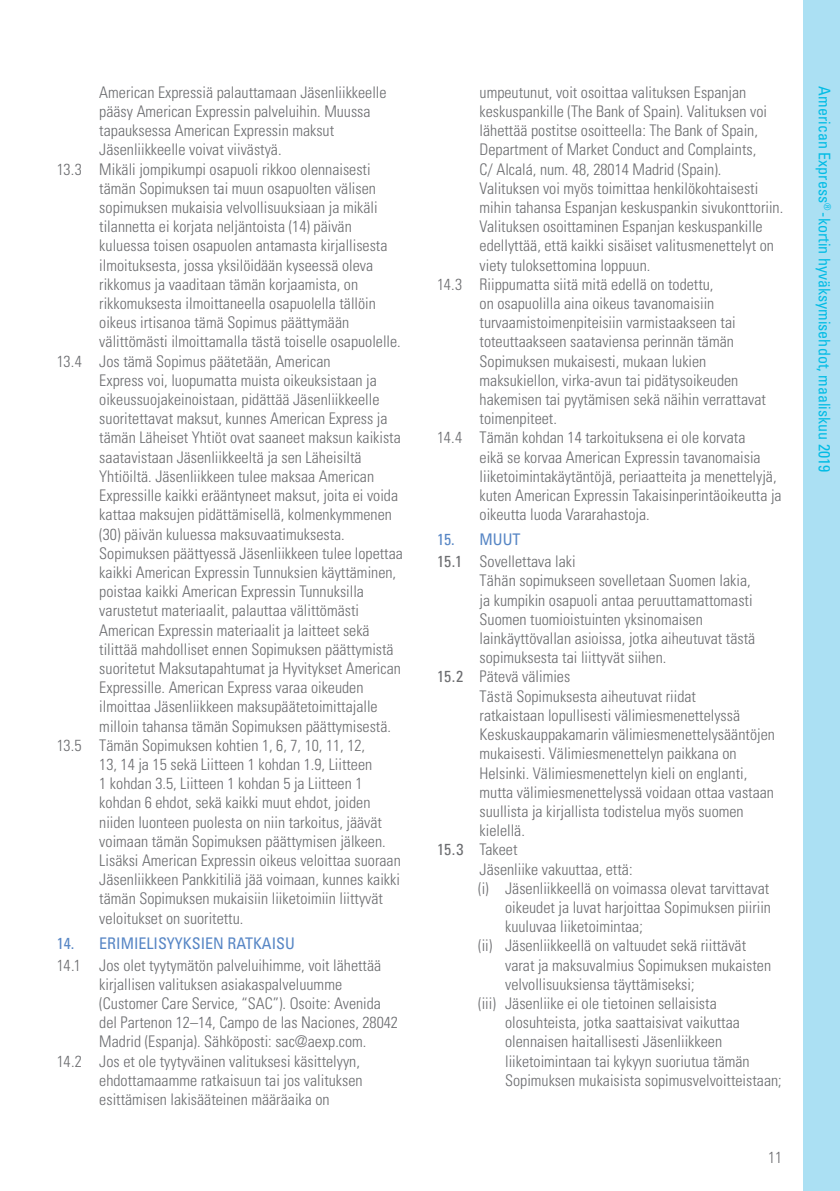
<style>
.page{position:relative;width:840px;height:1191px;background:#fff}
.page>*{position:absolute;margin:0;border:0;box-sizing:border-box;transform-origin:0 0}
.Body_copy_a{font:300 condensed 16px/19.2px "Univers";color:#6c6d70}
.Body_Copy_ABC{font:300 condensed 16px/19.2px "Univers";color:#6c6d70}
.t1{font:condensed 16px "Univers";color:#02bce5}
.t2{font:condensed 16px "Univers";color:#5786c5}
.Body_Copy_Indent{font:300 condensed 16px "Univers";color:#6c6d70}
.s1{font-weight:400}
</style>
<div class="page">
<div style="left:803px;top:0;width:36px;height:1191px;background:#abe0f3"></div>
<p class="Body_copy_a" style="left:99px;top:82px;width:288px">American Expressiä palauttamaan Jäsenliikkeelle pääsy American Expressin palveluihin. Muussa tapauksessa American Expressin maksut Jäsenliikkeelle voivat viivästyä.</p>
<p class="Body_copy_a" style="left:99px;top:159px;width:303px;text-indent:-43px">13.3 Mikäli jompikumpi osapuoli rikkoo olennaisesti tämän Sopimuksen tai muun osapuolten välisen sopimuksen mukaisia velvollisuuksiaan ja mikäli tilannetta ei korjata neljäntoista (14) päivän kuluessa toisen osapuolen antamasta kirjallisesta ilmoituksesta, jossa yksilöidään kyseessä oleva rikkomus ja vaaditaan tämän korjaamista, on rikkomuksesta ilmoittaneella osapuolella tällöin oikeus irtisanoa tämä Sopimus päättymään välittömästi ilmoittamalla tästä toiselle osapuolelle.</p>
<p class="Body_copy_a" style="left:99px;top:351px;width:305px;text-indent:-43px">13.4 Jos tämä Sopimus päätetään, American<br>Express voi, luopumatta muista oikeuksistaan ja oikeussuojakeinoistaan, pidättää Jäsenliikkeelle suoritettavat maksut, kunnes American Express ja tämän Läheiset Yhtiöt ovat saaneet maksun kaikista saatavistaan Jäsenliikkeeltä ja sen Läheisiltä Yhtiöiltä. Jäsenliikkeen tulee maksaa American Expressille kaikki erääntyneet maksut, joita ei voida kattaa maksujen pidättämisellä, kolmenkymmenen (30) päivän kuluessa maksuvaatimuksesta.<br>Sopimuksen päättyessä Jäsenliikkeen tulee lopettaa kaikki American Expressin Tunnuksien käyttäminen, poistaa kaikki American Expressin Tunnuksilla varustetut materiaalit, palauttaa välittömästi American Expressin materiaalit ja laitteet sekä tilittää mahdolliset ennen Sopimuksen päättymistä suoritetut Maksutapahtumat ja Hyvitykset American Expressille. American Express varaa oikeuden ilmoittaa Jäsenliikkeen maksupäätetoimittajalle milloin tahansa tämän Sopimuksen päättymisestä.</p>
<p class="Body_copy_a" style="left:99px;top:735px;width:303px;text-indent:-43px">13.5 Tämän Sopimuksen kohtien 1, 6, 7, 10, 11, 12,<br>13, 14 ja 15 sekä Liitteen 1 kohdan 1.9, Liitteen<br>1 kohdan 3.5, Liitteen 1 kohdan 5 ja Liitteen 1 kohdan 6 ehdot, sekä kaikki muut ehdot, joiden niiden luonteen puolesta on niin tarkoitus, jäävät voimaan tämän Sopimuksen päättymisen jälkeen.<br>Lisäksi American Expressin oikeus veloittaa suoraan Jäsenliikkeen Pankkitiliä jää voimaan, kunnes kaikki tämän Sopimuksen mukaisiin liiketoimiin liittyvät veloitukset on suoritettu.</p>
<p class="t2" style="left:57px;top:932px;width:239px">14. ERIMIELISYYKSIEN RATKAISU</p>
<p class="Body_copy_a" style="left:99px;top:955px;width:300px;text-indent:-43px">14.1 Jos olet tyytymätön palveluihimme, voit lähettää kirjallisen valituksen asiakaspalveluumme (Customer Care Service, “SAC”). Osoite: Avenida del Partenon 12–14, Campo de las Naciones, 28042<br>Madrid (Espanja). Sähköposti: sac@aexp.com.</p>
<p class="Body_copy_a" style="left:99px;top:1051px;width:264px;text-indent:-43px">14.2 Jos et ole tyytyväinen valituksesi käsittelyyn, ehdottamaamme ratkaisuun tai jos valituksen esittämisen lakisääteinen määräaika on</p>
<p class="Body_copy_a" style="left:479px;top:82px;width:305px">umpeutunut, voit osoittaa valituksen Espanjan keskuspankille (The Bank of Spain). Valituksen voi lähettää postitse osoitteella: The Bank of Spain, Department of Market Conduct and Complaints,<br>C/ Alcalá, num. 48, 28014 Madrid (Spain).<br>Valituksen voi myös toimittaa henkilökohtaisesti mihin tahansa Espanjan keskuspankin sivukonttoriin.<br>Valituksen osoittaminen Espanjan keskuspankille edellyttää, että kaikki sisäiset valitusmenettelyt on viety tuloksettomina loppuun.</p>
<p class="Body_copy_a" style="left:479px;top:274px;width:288px;text-indent:-43px">14.3 Riippumatta siitä mitä edellä on todettu,<br>on osapuolilla aina oikeus tavanomaisiin turvaamistoimenpiteisiin varmistaakseen tai toteuttaakseen saataviensa perinnän tämän Sopimuksen mukaisesti, mukaan lukien maksukiellon, virka-avun tai pidätysoikeuden hakemisen tai pyytämisen sekä näihin verrattavat toimenpiteet.</p>
<p class="Body_copy_a" style="left:479px;top:428px;width:303px;text-indent:-43px">14.4 Tämän kohdan 14 tarkoituksena ei ole korvata<br>eikä se korvaa American Expressin tavanomaisia liiketoimintakäytäntöjä, periaatteita ja menettelyjä, kuten American Expressin Takaisinperintäoikeutta ja oikeutta luoda Vararahastoja.</p>
<p class="t2" style="left:437px;top:529px;width:85px">15. MUUT</p>
<p class="Body_copy_a" style="left:437px;top:552px;width:140px"><span class="s1">15.1</span> Sovellettava laki</p>
<p class="Body_copy_a" style="left:479px;top:571px;width:277px">Tähän sopimukseen sovelletaan Suomen lakia, ja kumpikin osapuoli antaa peruuttamattomasti Suomen tuomioistuinten yksinomaisen lainkäyttövallan asioissa, jotka aiheutuvat tästä sopimuksesta tai liittyvät siihen.</p>
<p class="Body_copy_a" style="left:437px;top:667px;width:135px"><span class="s1">15.2</span> Pätevä välimies</p>
<p class="Body_copy_a" style="left:479px;top:686px;width:296px">Tästä Sopimuksesta aiheutuvat riidat<br>ratkaistaan lopullisesti välimiesmenettelyssä Keskuskauppakamarin välimiesmenettelysääntöjen mukaisesti. Välimiesmenettelyn paikkana on Helsinki. Välimiesmenettelyn kieli on englanti, mutta välimiesmenettelyssä voidaan ottaa vastaan suullista ja kirjallista todistelua myös suomen kielellä.</p>
<p class="Body_copy_a" style="left:437px;top:840px;width:82px"><span class="s1">15.3</span> Takeet</p>
<p class="Body_Copy_Indent" style="left:479px;top:859px;width:154px">Jäsenliike vakuuttaa, että:</p>
<p class="Body_Copy_ABC" style="left:505px;top:878px;width:267px;text-align:justify;text-indent:-27px">(i) Jäsenliikkeellä on voimassa olevat tarvittavat oikeudet ja luvat harjoittaa Sopimuksen piiriin kuuluvaa liiketoimintaa;</p>
<p class="Body_Copy_ABC" style="left:505px;top:936px;width:267px;text-indent:-27px">(ii) Jäsenliikkeellä on valtuudet sekä riittävät varat ja maksuvalmius Sopimuksen mukaisten velvollisuuksiensa täyttämiseksi;</p>
<p class="Body_Copy_ABC" style="left:505px;top:993px;width:278px;text-indent:-27px">(iii) Jäsenliike ei ole tietoinen sellaisista olosuhteista, jotka saattaisivat vaikuttaa olennaisen haitallisesti Jäsenliikkeen liiketoimintaan tai kykyyn suoriutua tämän Sopimuksen mukaisista sopimusvelvoitteistaan;</p>
<p class="Body_copy_a" style="left:767px;top:1147px;width:16px">11</p>
<p class="t1" style="left:834px;top:86px;width:387px;rotate:90deg">American Express<sup>®</sup> -kortin hyväksymisehdot, maaliskuu 2019</p>
</div>
